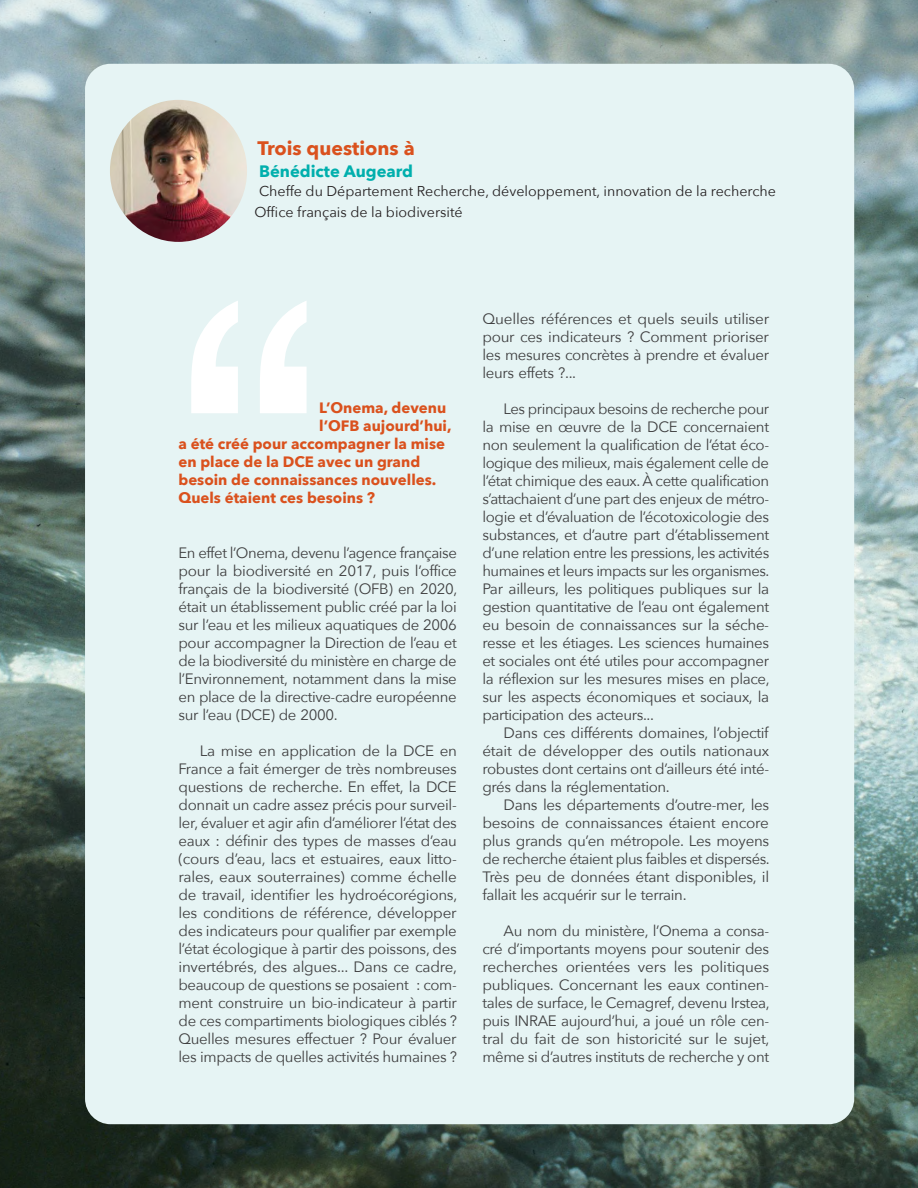
<style>
.page{position:relative;width:918px;height:1188px;background:#fff}
.page>*{position:absolute;margin:0;border:0;box-sizing:border-box;transform-origin:0 0}
.Corps_de_texte{font:700 19.5px "Avenir Next";color:#da511d}
.Corps_de_texte-2{font:700 16.5px "Avenir Next";color:#00afad}
.Texte_courant{font:15px/18px "Avenir Next";letter-spacing:-.025em;color:#3e3e3f;text-align:justify}
.Texte_courant_sa{font:15px/18px "Avenir Next";letter-spacing:-.025em;color:#3e3e3f;text-align:justify}
.intro_temoignage{font:700 15px "Avenir Next";color:#da511d}
.Corps_de_texte-3{font:14.25px "Avenir Next";color:#231f20}
</style>
<div class="page">
<img style="left:0;top:0;width:918px;height:1188px">
<div style="left:85px;top:64px;width:769px;height:1060px;background:#e6f4f4;border-radius:26px"></div>
<svg style="left:191px;top:301px;width:116px;height:112px"></svg>
<img style="left:110px;top:100px;width:137px;height:142px">
<p class="Corps_de_texte" style="left:258px;top:132px;width:159px">Trois questions à</p>
<p class="Corps_de_texte-2" style="left:259px;top:157px;width:155px">Bénédicte Augeard</p>
<p class="Corps_de_texte-3" style="left:259px;top:179px;width:518px">Cheffe du Département Recherche, développement, innovation de la recherche</p>
<p class="Corps_de_texte-3" style="left:255px;top:200px;width:210px">Office français de la biodiversité</p>
<p class="intro_temoignage" style="left:319px;top:395px;width:128px">L’Onema, devenu</p>
<p class="intro_temoignage" style="left:319px;top:413px;width:134px">l’OFB aujourd’hui,</p>
<p class="intro_temoignage" style="left:178px;top:431px;width:268px">a été créé pour accompagner la mise</p>
<p class="intro_temoignage" style="left:178px;top:449px;width:243px">en place de la DCE avec un grand</p>
<p class="intro_temoignage" style="left:178px;top:467px;width:259px">besoin de connaissances nouvelles.</p>
<p class="intro_temoignage" style="left:178px;top:485px;width:198px">Quels étaient ces besoins ?</p>
<p class="Texte_courant_sa" style="left:178px;top:543px;width:280px">En effet l’Onema, devenu l’agence française pour la biodiversité en 2017, puis l’office français de la biodiversité (OFB) en 2020, était un établissement public créé par la loi sur l’eau et les milieux aquatiques de 2006 pour accompagner la Direction de l’eau et de la biodiversité du ministère en charge de l’Environnement, notamment dans la mise en place de la directive-cadre européenne sur l’eau (DCE) de 2000.</p>
<p class="Texte_courant" style="left:178px;top:741px;width:280px;text-indent:21px">La mise en application de la DCE en France a fait émerger de très nombreuses questions de recherche. En effet, la DCE donnait un cadre assez précis pour surveil&shy;ler, évaluer et agir afin d’améliorer l’état des eaux : définir des types de masses d’eau (cours d’eau, lacs et estuaires, eaux litto&shy;rales, eaux souterraines) comme échelle de travail, identifier les hydroécorégions, les conditions de référence, développer des indicateurs pour qualifier par exemple l’état écologique à partir des poissons, des invertébrés, des algues... Dans ce cadre, beaucoup de questions se posaient : com&shy;ment construire un bio-indicateur à partir de ces compartiments biologiques ciblés ?<br>Quelles mesures effectuer ? Pour évaluer les impacts de quelles activités humaines ?</p>
<p class="Texte_courant" style="left:482px;top:309px;width:288px">Quelles références et quels seuils utiliser pour ces indicateurs ? Comment prioriser les mesures concrètes à prendre et évaluer leurs effets ?...</p>
<p class="Texte_courant" style="left:482px;top:399px;width:289px;text-indent:21px">Les principaux besoins de recherche pour la mise en œuvre de la DCE concernaient non seulement la qualification de l’état éco&shy;logique des milieux, mais également celle de l’état chimique des eaux. À cette qualification s’attachaient d’une part des enjeux de métro&shy;logie et d’évaluation de l’écotoxicologie des substances, et d’autre part d’établissement d’une relation entre les pressions, les activités humaines et leurs impacts sur les organismes.<br>Par ailleurs, les politiques publiques sur la gestion quantitative de l’eau ont également eu besoin de connaissances sur la séche&shy;resse et les étiages. Les sciences humaines et sociales ont été utiles pour accompagner la réflexion sur les mesures mises en place, sur les aspects économiques et sociaux, la participation des acteurs...</p>
<p class="Texte_courant" style="left:482px;top:723px;width:288px;text-indent:21px">Dans ces différents domaines, l’objectif était de développer des outils nationaux robustes dont certains ont d’ailleurs été inté&shy;grés dans la réglementation.</p>
<p class="Texte_courant" style="left:482px;top:795px;width:289px;text-indent:21px">Dans les départements d’outre-mer, les besoins de connaissances étaient encore plus grands qu’en métropole. Les moyens de recherche étaient plus faibles et dispersés.<br>Très peu de données étant disponibles, il fallait les acquérir sur le terrain.</p>
<p class="Texte_courant" style="left:482px;top:921px;width:289px;text-indent:21px">Au nom du ministère, l’Onema a consa&shy;cré d’importants moyens pour soutenir des recherches orientées vers les politiques publiques. Concernant les eaux continen&shy;tales de surface, le Cemagref, devenu Irstea, puis INRAE aujourd’hui, a joué un rôle cen&shy;tral du fait de son historicité sur le sujet, même si d’autres instituts de recherche y ont</p>
</div>
